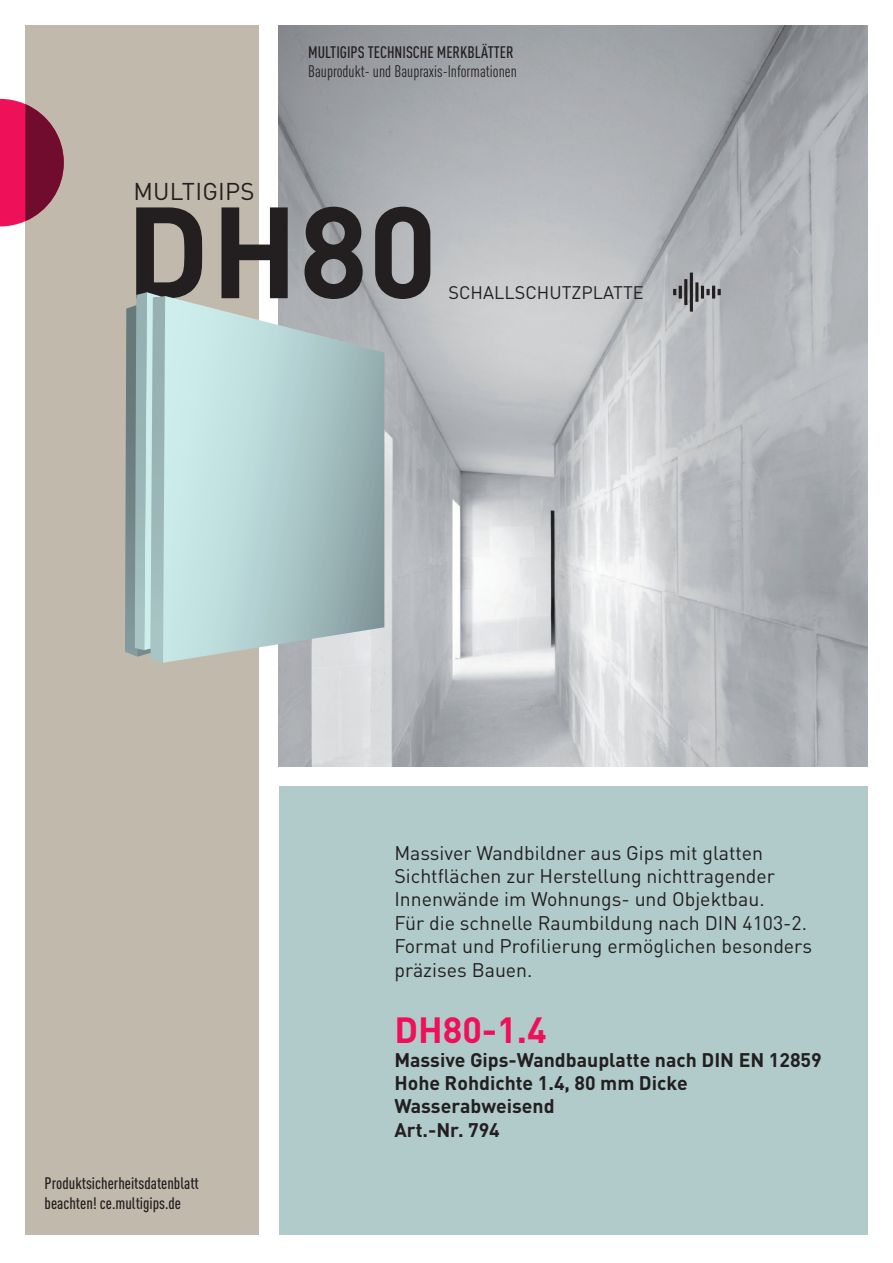
<style>
.page{position:relative;width:893px;height:1263px;background:#fff}
.page>*{position:absolute;margin:0;border:0;box-sizing:border-box;transform-origin:0 0}
.t1{font:700 127.5px "DIN Pro";color:#231f20}
.t2{font:700 36px "DIN Pro";color:#ee1059}
.t3{font:24px "DIN Pro";letter-spacing:.01em;color:#231f20}
.t4{font:19.5px/23.4px "DIN Pro";color:#231f20}
.t5{font:700 19.5px/23.4px "DIN Pro";color:#231f20}
.t6{font:18px "DIN Pro";color:#231f20}
.t7{font:500 condensed 16.5px/19.8px "DIN Pro";color:#231f20}
.t8{font:condensed 16.5px "DIN Pro";color:#231f20}
</style>
<div class="page">
<div style="left:26px;top:26px;width:233px;height:1209px;background:#c1baac"></div>
<img style="left:279px;top:26px;width:588px;height:741px">
<div style="left:279px;top:786px;width:588px;height:449px;background:#b1cbcb"></div>
<svg style="left:0;top:99px;width:64px;height:127px"></svg>
<svg style="left:673px;top:273px;width:48px;height:39px"></svg>
<svg style="left:125px;top:292px;width:259px;height:371px"></svg>
<p class="t3" style="left:133px;top:175px;width:123px">MULTIGIPS</p>
<p class="t7" style="left:308px;top:41px;width:207px">MULTIGIPS TECHNISCHE MERKBLÄTTER</p>
<p class="t8" style="left:308px;top:60px;width:210px">Bauprodukt- und Baupraxis-Informationen</p>
<h1 class="t1" style="left:126px;top:165px;width:313px">DH80</h1>
<p class="t6" style="left:449px;top:280px;width:197px">SCHALLSCHUTZPLATTE</p>
<p class="t7" style="left:45px;top:1172px;width:156px">Produktsicherheitsdatenblatt beachten! ce.multigips.de</p>
<p class="t4" style="left:394px;top:840px;width:419px">Massiver Wandbildner aus Gips mit glatten Sichtflächen zur Herstellung nichttragender Innenwände im Wohnungs- und Objektbau.<br>Für die schnelle Raumbildung nach DIN 4103-2.<br>Format und Profilierung ermöglichen besonders präzises Bauen.</p>
<h2 class="t2" style="left:394px;top:1006px;width:154px">DH80-1.4</h2>
<p class="t5" style="left:394px;top:1047px;width:429px">Massive Gips-Wandbauplatte nach DIN EN 12859<br>Hohe Rohdichte 1.4, 80 mm Dicke<br>Wasserabweisend<br>Art.-Nr. 794</p>
</div>
